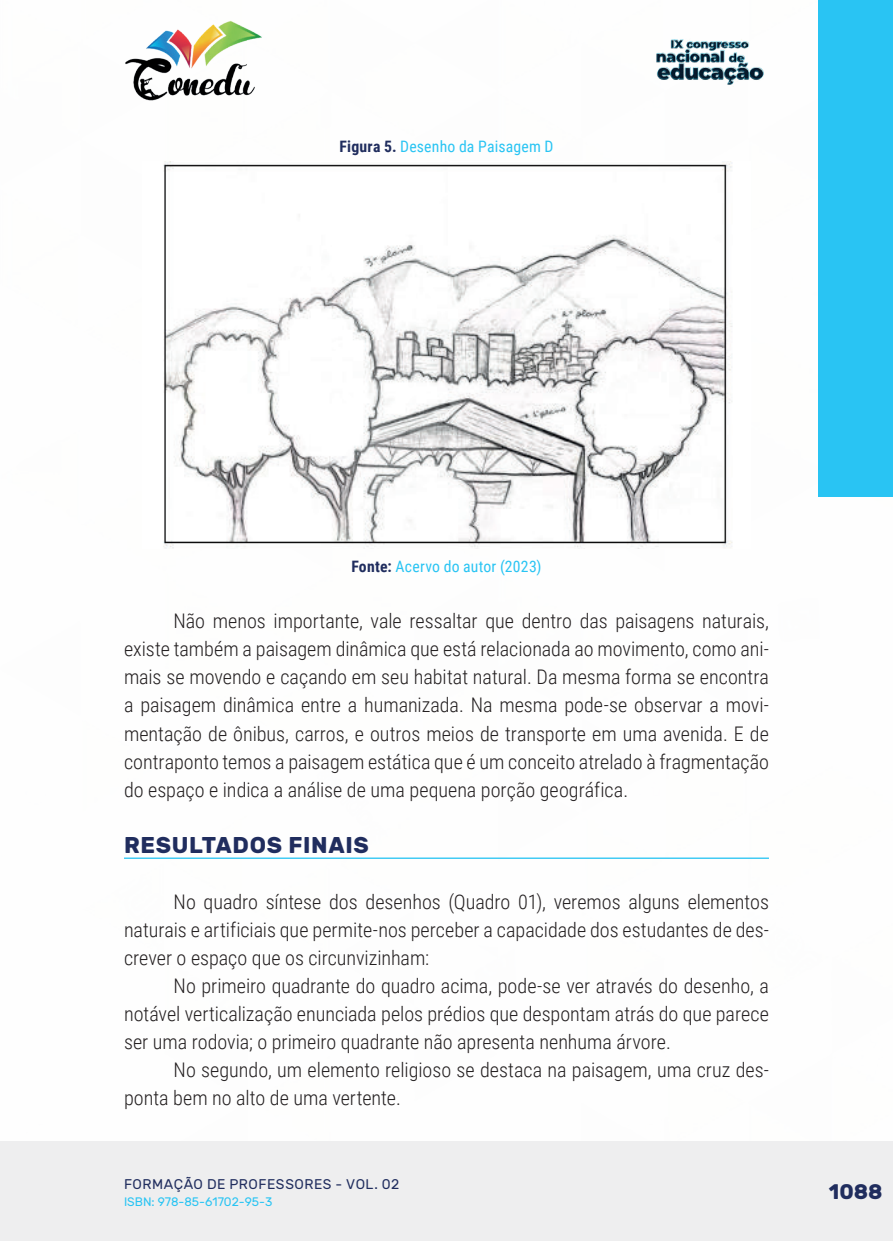
<style>
.page{position:relative;width:893px;height:1241px;background:#fff}
.page>*{position:absolute;margin:0;border:0;box-sizing:border-box;transform-origin:0 0}
._10_SUBTITULO{font:700 22.75px "Rubik";letter-spacing:.03em;color:#202d5e}
.t1{font:700 21px "Rubik";color:#202d5e}
._9_CORPO{font:300 20.12px/28px "Roboto Condensed";color:#231f20;text-align:justify}
._14_LEGENDAS{font:15.75px "Roboto Condensed";letter-spacing:.01em;color:#29c4f3}
._15_FONTES{font:15.75px "Roboto Condensed";letter-spacing:.015em;color:#29c4f3}
.t2{font:14px "Rubik";letter-spacing:.035em;color:#202d5e}
.t3{font:12.25px "Rubik";color:#29c4f3}
.s1{font-weight:700;color:#202d5e}
</style>
<div class="page">
<div style="left:0;top:1141px;width:893px;height:99px;background:#eeeeef"></div>
<div style="left:819px;top:0;width:74px;height:496px;background:#29c4f3"></div>
<img style="left:125px;top:20px;width:137px;height:81px">
<img style="left:656px;top:39px;width:108px;height:46px">
<hr style="left:124px;top:857px;width:645px;height:1px;background:#29c4f3">
<img style="left:163px;top:161px;width:570px;height:387px">
<p class="_14_LEGENDAS" style="left:339px;top:135px;width:215px"><span class="s1">Figura 5.</span> Desenho da Paisagem D</p>
<p class="_15_FONTES" style="left:351px;top:555px;width:192px"><span class="s1">Fonte:</span> Acervo do autor (2023)</p>
<p class="_9_CORPO" style="left:124px;top:606px;width:646px;text-indent:50px">Não menos importante, vale ressaltar que dentro das paisagens naturais, existe também a paisagem dinâmica que está relacionada ao movimento, como ani&shy;mais se movendo e caçando em seu habitat natural. Da mesma forma se encontra a paisagem dinâmica entre a humanizada. Na mesma pode-se observar a movi&shy;mentação de ônibus, carros, e outros meios de transporte em uma avenida. E de contraponto temos a paisagem estática que é um conceito atrelado à fragmentação do espaço e indica a análise de uma pequena porção geográfica.</p>
<p class="_10_SUBTITULO" style="left:124px;top:831px;width:246px">RESULTADOS FINAIS</p>
<p class="_9_CORPO" style="left:124px;top:886px;width:646px;text-indent:50px">No quadro síntese dos desenhos (Quadro 01), veremos alguns elementos naturais e artificiais que permite-nos perceber a capacidade dos estudantes de des&shy;crever o espaço que os circunvizinham:</p>
<p class="_9_CORPO" style="left:124px;top:970px;width:646px;text-indent:50px">No primeiro quadrante do quadro acima, pode-se ver através do desenho, a notável verticalização enunciada pelos prédios que despontam atrás do que parece ser uma rodovia; o primeiro quadrante não apresenta nenhuma árvore.</p>
<p class="_9_CORPO" style="left:124px;top:1054px;width:646px;text-indent:50px">No segundo, um elemento religioso se destaca na paisagem, uma cruz des&shy;ponta bem no alto de uma vertente.</p>
<p class="t2" style="left:124px;top:1175px;width:277px">FORMAÇÃO DE PROFESSORES - VOL. 02</p>
<p class="t3" style="left:124px;top:1194px;width:150px">ISBN: 978-85-61702-95-3</p>
<p class="t1" style="left:829px;top:1179px;width:55px">1088</p>
</div>
